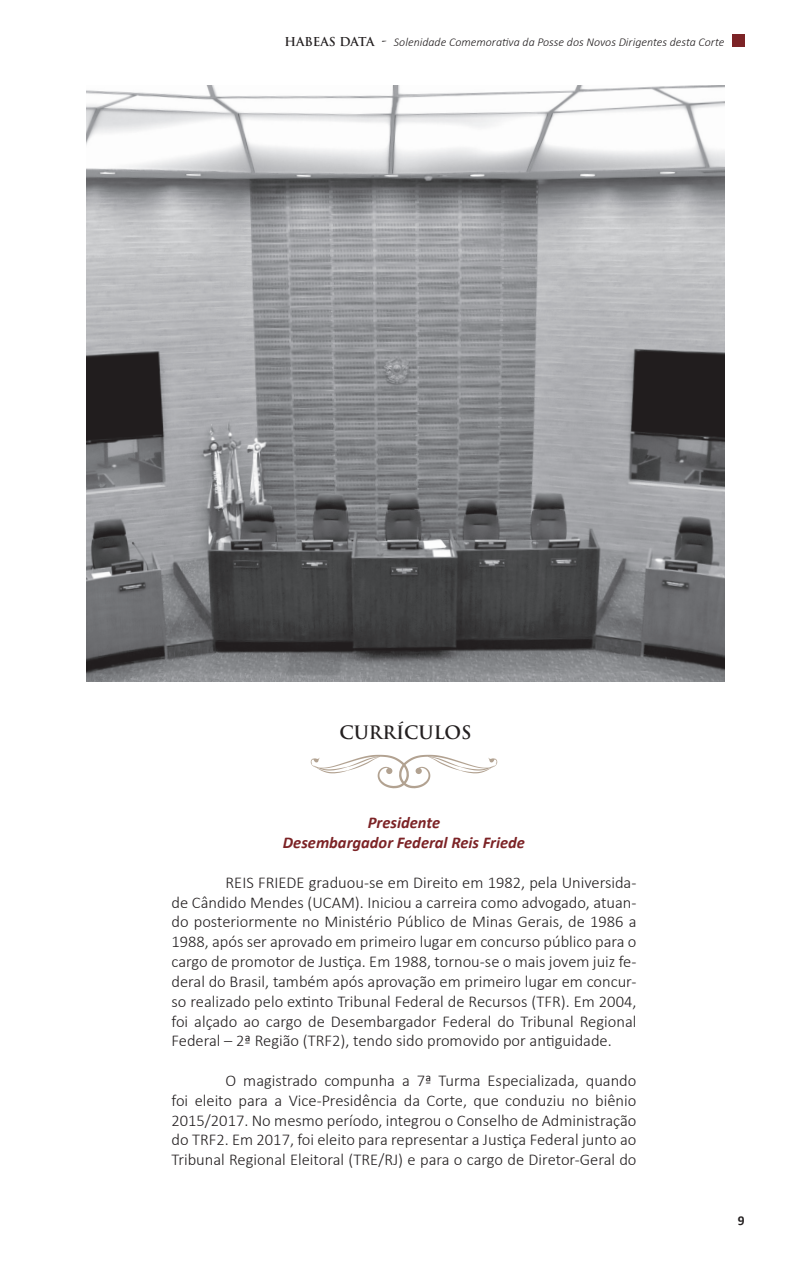
<style>
.page{position:relative;width:808px;height:1263px;background:#fff}
.page>*{position:absolute;margin:0;border:0;box-sizing:border-box;transform-origin:0 0}
.t1{font:700 18px "Trajan";letter-spacing:-.005em;color:#231f20}
.t2{font:300 16.5px/19.8px "Calibri";color:#231f20;text-align:justify}
.t3{font:italic 700 16.5px/19.8px "Calibri";color:#7c2326;text-align:center}
.t4{font:700 13.5px "Calibri";color:#231f20}
.t5{font:italic 300 12px "Calibri";color:#231f20}
.s1{font-family:"Trajan";font-weight:700;font-style:normal}
</style>
<div class="page">
<div style="left:732px;top:34px;width:13px;height:13px;background:#7c2326"></div>
<img style="left:87px;top:85px;width:637px;height:597px">
<svg style="left:311px;top:755px;width:186px;height:33px"></svg>
<p class="t5" style="left:284px;top:34px;width:441px"><span class="s1">HABEAS DATA -</span> Solenidade Comemorativa da Posse dos Novos Dirigentes desta Corte</p>
<p class="t1" style="left:339px;top:721px;width:134px">CURRÍCULOS</p>
<p class="t3" style="left:283px;top:813px;width:244px">Presidente<br>Desembargador Federal Reis Friede</p>
<p class="t2" style="left:171px;top:872px;width:466px;text-indent:54px">REIS FRIEDE graduou-se em Direito em 1982, pela Universida&shy;de Cândido Mendes (UCAM). Iniciou a carreira como advogado, atuan&shy;do posteriormente no Ministério Público de Minas Gerais, de 1986 a 1988, após ser aprovado em primeiro lugar em concurso público para o cargo de promotor de Justiça. Em 1988, tornou-se o mais jovem juiz fe&shy;deral do Brasil, também após aprovação em primeiro lugar em concur&shy;so realizado pelo extinto Tribunal Federal de Recursos (TFR). Em 2004, foi alçado ao cargo de Desembargador Federal do Tribunal Regional Federal – 2ª Região (TRF2), tendo sido promovido por antiguidade.</p>
<p class="t2" style="left:171px;top:1070px;width:466px;text-indent:54px">O magistrado compunha a 7ª Turma Especializada, quando foi eleito para a Vice-Presidência da Corte, que conduziu no biênio 2015/2017. No mesmo período, integrou o Conselho de Administração do TRF2. Em 2017, foi eleito para representar a Justiça Federal junto ao Tribunal Regional Eleitoral (TRE/RJ) e para o cargo de Diretor-Geral do</p>
<p class="t4" style="left:738px;top:1211px;width:8px">9</p>
</div>
